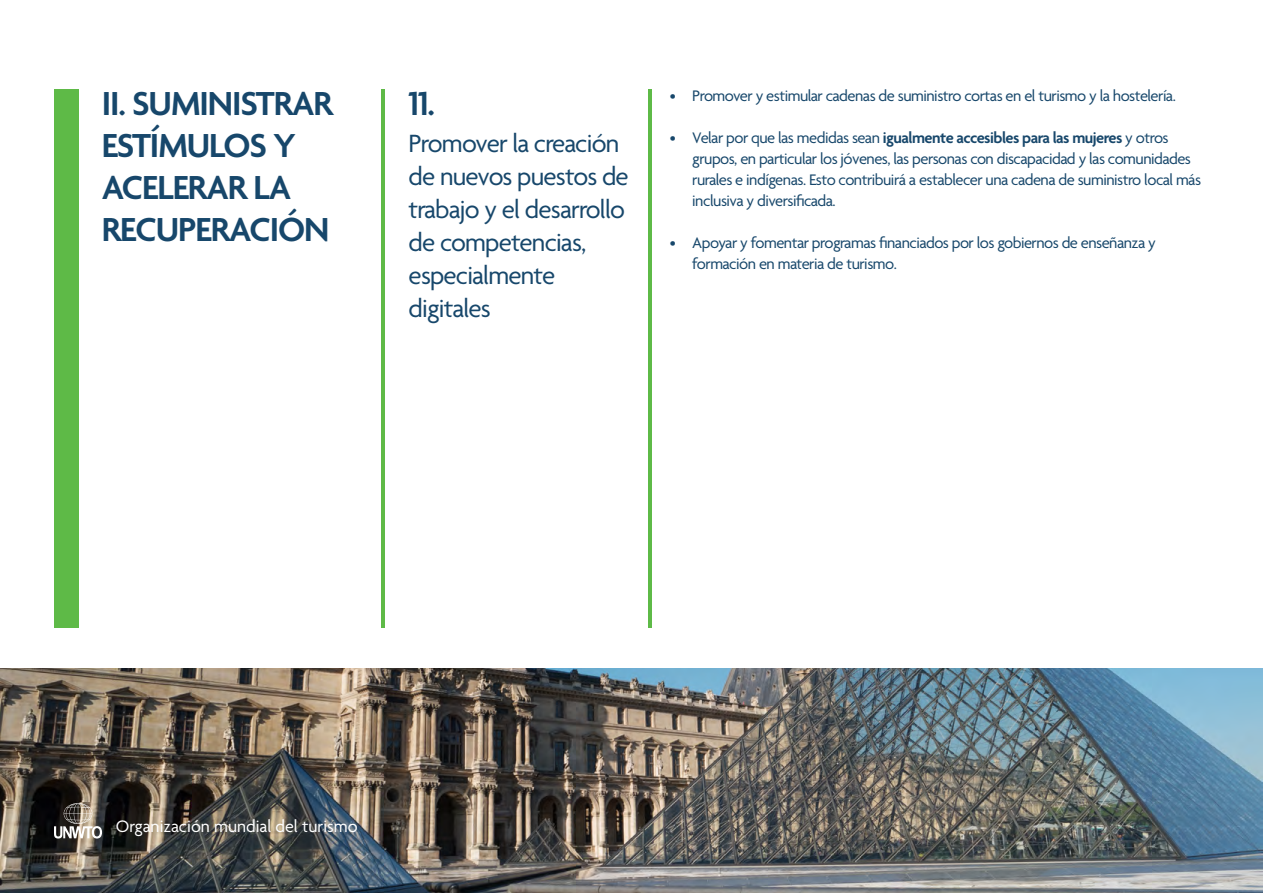
<style>
.page{position:relative;width:1263px;height:893px;background:#fff}
.page>*{position:absolute;margin:0;border:0;box-sizing:border-box;transform-origin:0 0}
.t1{font:600 36px/42px "Agenda";letter-spacing:-.03em;color:#17476b}
.t2{font:27px/33px "Agenda";letter-spacing:-.03em;color:#17476b}
.t3{font:18px "Agenda";color:#fff}
.t4{font:16.5px/21px "Agenda";letter-spacing:-.03em;color:#17476b}
.s1{font-weight:600}
</style>
<div class="page">
<img style="left:0;top:669px;width:1263px;height:224px">
<hr style="left:382px;top:89px;width:3px;height:539px;background:#5eba47">
<hr style="left:648px;top:89px;width:4px;height:539px;background:#5eba47">
<div style="left:54px;top:89px;width:24px;height:539px;background:#5eba47"></div>
<svg style="left:54px;top:803px;width:48px;height:35px;background:#7d7770"></svg>
<h1 class="t1" style="left:102px;top:85px;width:233px">II. SUMINISTRAR<br>ESTÍMULOS Y<br>ACELERAR LA<br>RECUPERACIÓN</h1>
<h1 class="t1" style="left:409px;top:85px;width:28px">11.</h1>
<h2 class="t2" style="left:409px;top:129px;width:222px">Promover la creación de nuevos puestos de trabajo y el desarrollo de competencias, especialmente digitales</h2>
<p class="t4" style="left:670px;top:86px;width:508px">• Promover y estimular cadenas de suministro cortas en el turismo y la hostelería.</p>
<p class="t4" style="left:692px;top:128px;width:510px;text-indent:-23px">• Velar por que las medidas sean <span class="s1">igualmente accesibles para las mujeres</span> y otros grupos, en particular los jóvenes, las personas con discapacidad y las comunidades rurales e indígenas. Esto contribuirá a establecer una cadena de suministro local más inclusiva y diversificada.</p>
<p class="t4" style="left:692px;top:233px;width:465px;text-indent:-23px">• Apoyar y fomentar programas financiados por los gobiernos de enseñanza y formación en materia de turismo.</p>
<p class="t3" style="left:116px;top:816px;width:204px">World Tourism Organization</p>
<p class="t3" style="left:116px;top:816px;width:243px">Organización mundial del turismo</p>
</div>
